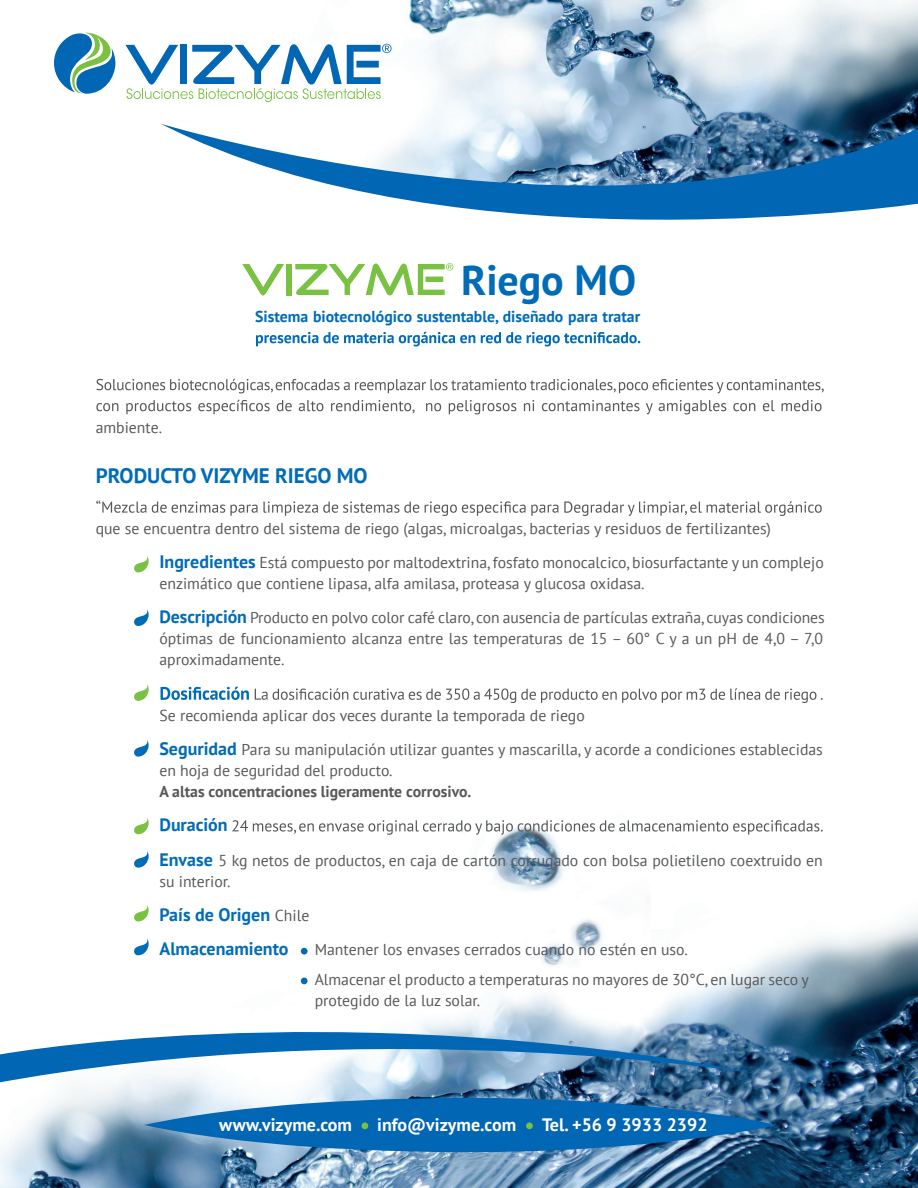
<style>
.page{position:relative;width:918px;height:1188px;background:#fff}
.page>*{position:absolute;margin:0;border:0;box-sizing:border-box;transform-origin:0 0}
.t1{font:700 42px "PT Sans";color:#006cb7}
.t2{font:700 21px "PT Sans";color:#006cb7}
.t3{font:700 18px "PT Sans";color:#fff}
.t4{font:700 18px/34.3px "PT Sans";color:#006cb7}
.t5{font:15.75px/34.3px "PT Sans";color:#57585a}
.t6{font:700 15.75px "PT Sans";color:#006cb7}
.t7{font:700 15.75px "PT Sans";color:#57585a}
.s1{font-weight:700;font-size:18px;color:#006cb7}
.s2{font-weight:400;font-size:15.75px;color:#57585a}
</style>
<div class="page">
<img style="left:267px;top:0;width:651px;height:123px">
<img style="left:0;top:834px;width:918px;height:354px">
<svg style="left:249px;top:275px;width:29px;height:21px"></svg>
<div style="left:286px;top:264px;width:5px;height:31px;background:#79c142"></div>
<svg style="left:296px;top:275px;width:149px;height:20px"></svg>
<svg style="left:54px;top:32px;width:61px;height:62px"></svg>
<svg style="left:125px;top:44px;width:267px;height:58px"></svg>
<svg style="left:96px;top:379px;width:728px;height:14px"></svg>
<svg style="left:96px;top:400px;width:726px;height:14px"></svg>
<svg style="left:96px;top:500px;width:726px;height:16px"></svg>
<svg style="left:161px;top:687px;width:88px;height:13px"></svg>
<svg style="left:255px;top:688px;width:568px;height:15px"></svg>
<svg style="left:232px;top:820px;width:591px;height:15px"></svg>
<svg style="left:256px;top:332px;width:384px;height:14px"></svg>
<svg style="left:134px;top:556px;width:15px;height:16px"></svg>
<svg style="left:134px;top:609px;width:15px;height:17px"></svg>
<svg style="left:134px;top:684px;width:15px;height:17px"></svg>
<svg style="left:134px;top:740px;width:15px;height:17px"></svg>
<svg style="left:134px;top:817px;width:15px;height:17px"></svg>
<svg style="left:134px;top:851px;width:15px;height:17px"></svg>
<svg style="left:134px;top:904px;width:15px;height:17px"></svg>
<svg style="left:134px;top:938px;width:15px;height:17px"></svg>
<div style="left:301px;top:948px;width:7px;height:7px;background:#006cb7;border-radius:50%"></div>
<div style="left:301px;top:978px;width:7px;height:6px;background:#006cb7;border-radius:50%"></div>
<svg style="left:161px;top:123px;width:757px;height:152px"></svg>
<svg style="left:0;top:991px;width:764px;height:94px"></svg>
<svg style="left:144px;top:1094px;width:632px;height:62px;background:#317bb4"></svg>
<h1 class="t1" style="left:461px;top:253px;width:177px">Riego MO</h1>
<p class="t6" style="left:255px;top:306px;width:387px">Sistema biotecnológico sustentable, diseñado para tratar</p>
<p class="t5" style="left:96px;top:410px;width:68px">ambiente.</p>
<h2 class="t2" style="left:96px;top:462px;width:273px">PRODUCTO VIZYME RIEGO MO</h2>
<p class="t5" style="left:159px;top:511px;width:666px;text-indent:-64px">que se encuentra dentro del sistema de riego (algas, microalgas, bacterias y residuos de fertilizantes)<br><span class="s1">Ingredientes</span> Está compuesto por maltodextrina,fosfato monocalcico,biosurfactante y un complejo</p>
<p class="t5" style="left:159px;top:566px;width:667px">enzimático que contiene lipasa, alfa amilasa, proteasa y glucosa oxidasa.<br><span class="s1">Descripción</span> Producto en polvo color café claro, con ausencia de partículas extraña, cuyas condiciones</p>
<p class="t5" style="left:159px;top:628px;width:665px;line-height:21px">óptimas de funcionamiento alcanza entre las temperaturas de 15 – 60° C y a un pH de 4,0 – 7,0 aproximadamente.</p>
<p class="t5" style="left:159px;top:698px;width:665px">Se recomienda aplicar dos veces durante la temporada de riego<br><span class="s1">Seguridad</span> Para su manipulación utilizar guantes y mascarilla, y acorde a condiciones establecidas</p>
<p class="t5" style="left:159px;top:753px;width:235px">en hoja de seguridad del producto.</p>
<p class="t7" style="left:159px;top:781px;width:313px">A altas concentraciones ligeramente corrosivo.</p>
<p class="t4" style="left:159px;top:808px;width:70px">Duración</p>
<p class="t5" style="left:159px;top:849px;width:665px;line-height:21px"><span class="s1">Envase</span> 5 kg netos de productos, en caja de cartón corrugado con bolsa polietileno coextruido en su interior.</p>
<p class="t4" style="left:159px;top:897px;width:151px">País de Origen <span class="s2">Chile<br></span>Almacenamiento</p>
<p class="t5" style="left:315px;top:935px;width:496px;line-height:29.5px">Mantener los envases cerrados cuando no estén en uso.<br>Almacenar el producto a temperaturas no mayores de 30°C, en lugar seco y</p>
<p class="t5" style="left:315px;top:983px;width:167px">protegido de la luz solar.</p>
<p class="t3" style="left:219px;top:1113px;width:134px">www.vizyme.com</p>
<p class="t3" style="left:377px;top:1113px;width:141px">info@vizyme.com</p>
<p class="t3" style="left:542px;top:1113px;width:167px">Tel. +56 9 3933 2392</p>
</div>
